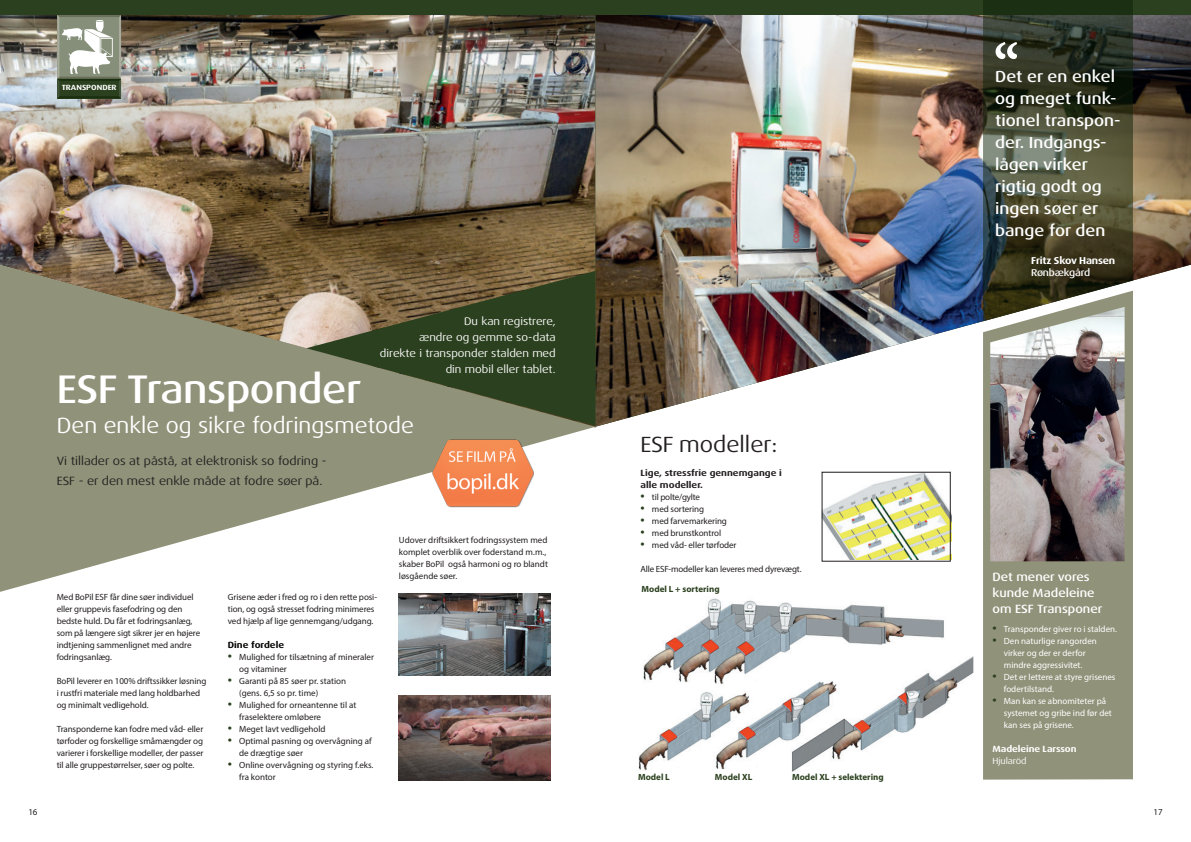
<style>
.page{position:relative;width:1191px;height:842px;background:#fff}
.page>*{position:absolute;margin:0;border:0;box-sizing:border-box;transform-origin:0 0}
.t1{font:700 60px "Minion Pro";color:#fff;scale:.95 1}
.t2{font:500 expanded 40px "Dax Pro";letter-spacing:-.01em;color:#fff}
.t3{font:expanded 22px "Dax Pro";color:#fff}
.t4{font:expanded 22px "Dax Pro";color:#231f20}
.t5{font:500 expanded 16px/22px "Dax Pro";color:#fff}
.t6{font:expanded 12px/20px "Dax Pro";color:#231f20}
.t7{font:500 expanded 12px/16px "Dax Pro";color:#fff}
.t8{font:expanded 11px/16px "Dax Pro";color:#fff;text-align:right}
.t9{font:700 expanded 10px "Dax Pro";letter-spacing:-.02em;color:#fff}
.t10{font:500 expanded 10px "Dax Pro";letter-spacing:-.02em;color:#fff}
.t11{font:9px/12px "Myriad Pro";letter-spacing:-.01em;color:#231f20}
.t12{font:9px/12px "Myriad Pro";color:#fff}
.t13{font:700 9px "Myriad Pro";color:#2b401e}
.t14{font:700 expanded 9px/12px "Dax Pro";color:#231f20}
.t15{font:700 expanded 9px "Dax Pro";letter-spacing:-.01em;color:#fff}
.t16{font:700 expanded 9px "Dax Pro";color:#040503}
.t17{font:expanded 9px "Dax Pro";letter-spacing:-.01em;color:#fff}
.t18{font:700 expanded 7.5px "Dax Pro";color:#fff}
.s1{font-size:15px;color:#2b401e}
</style>
<div class="page">
<img style="left:643px;top:598px;width:301px;height:85px">
<img style="left:638px;top:692px;width:66px;height:79px">
<img style="left:704px;top:680px;width:83px;height:89px">
<img style="left:787px;top:642px;width:186px;height:130px">
<img style="left:0;top:14px;width:595px;height:251px">
<img style="left:595px;top:14px;width:596px;height:413px">
<svg style="left:0;top:265px;width:595px;height:327px;fill:#909279"></svg>
<div style="left:595px;top:0;width:596px;height:14px;background:#2b401e"></div>
<div style="left:0;top:0;width:595px;height:14px;background:#2b401e"></div>
<div style="left:983px;top:321px;width:150px;height:459px;background:#909279"></div>
<svg style="left:983px;top:0;width:150px;height:321px;background:#414531"></svg>
<img style="left:990px;top:307px;width:134px;height:254px">
<img style="left:433px;top:426px;width:100px;height:98px">
<img style="left:821px;top:472px;width:130px;height:87px">
<img style="left:399px;top:695px;width:151px;height:85px">
<img style="left:399px;top:593px;width:151px;height:83px">
<div style="left:822px;top:472px;width:128px;height:89px;border:1px solid #231f20"></div>
<svg style="left:306px;top:271px;width:289px;height:155px;background:#5d6244"></svg>
<svg style="left:57px;top:15px;width:64px;height:83px"></svg>
<p class="t18" style="left:62px;top:83px;width:56px">TRANSPONDER</p>
<p class="t8" style="left:380px;top:313px;width:177px">Du kan registrere,<br>ændre og gemme so-data<br>direkte i transponder stalden med din mobil eller tablet.</p>
<h2 class="t2" style="left:57px;top:364px;width:306px">ESF Transponder</h2>
<h3 class="t3" style="left:57px;top:411px;width:359px">Den enkle og sikre fodringsmetode</h3>
<h3 class="t6" style="left:57px;top:451px;width:271px">Vi tillader os at påstå, at elektronisk so fodring -<br>ESF - er den mest enkle måde at fodre søer på.</h3>
<p class="t11" style="left:57px;top:591px;width:145px">Med BoPil ESF får dine søer individuel eller gruppevis fasefodring og den bedste huld. Du får et fodringsanlæg, som på længere sigt sikrer jer en højere indtjening sammenlignet med andre fodringsanlæg.</p>
<p class="t11" style="left:57px;top:675px;width:151px">BoPil leverer en 100% driftssikker løsning i rustfri materiale med lang holdbarhed og minimalt vedligehold.</p>
<p class="t11" style="left:57px;top:723px;width:148px;text-align:justify">Transponderne kan fodre med våd- eller tørfoder og forskellige småmængder og varierer i forskellige modeller, der passer til alle gruppestørrelser, søer og polte.</p>
<p class="t11" style="left:228px;top:591px;width:151px">Grisene æder i fred og ro i den rette posi&shy;tion, og også stresset fodring minimeres ved hjælp af lige gennemgang/udgang.</p>
<p class="t16" style="left:228px;top:639px;width:58px">Dine fordele</p>
<p class="t11" style="left:239px;top:651px;width:136px;text-indent:-11px"><span class="s1">•</span> Mulighed for tilsætning af mineraler og vitaminer</p>
<p class="t11" style="left:239px;top:675px;width:109px;text-indent:-11px"><span class="s1">•</span> Garanti på 85 søer pr. station (gens. 6,5 so pr. time)</p>
<p class="t11" style="left:239px;top:699px;width:119px;text-indent:-11px"><span class="s1">•</span> Mulighed for orneantenne til at fraselektere omløbere</p>
<p class="t11" style="left:228px;top:723px;width:99px"><span class="s1">•</span> Meget lavt vedligehold</p>
<p class="t11" style="left:239px;top:735px;width:134px;text-indent:-11px"><span class="s1">•</span> Optimal pasning og overvågning af de drægtige søer</p>
<p class="t11" style="left:239px;top:759px;width:136px;text-indent:-11px"><span class="s1">•</span> Online overvågning og styring f.eks. fra kontor</p>
<p class="t11" style="left:399px;top:534px;width:151px">Udover driftsikkert fodringssystem med komplet overblik over foderstand m.m., skaber BoPil også harmoni og ro blandt løsgående søer.</p>
<h3 class="t4" style="left:640px;top:430px;width:138px">ESF modeller:</h3>
<p class="t14" style="left:640px;top:466px;width:143px">Lige, stressfrie gennemgange i alle modeller.</p>
<p class="t11" style="left:640px;top:490px;width:61px"><span class="s1">•</span> til polte/gylte</p>
<p class="t11" style="left:640px;top:502px;width:65px"><span class="s1">•</span> med sortering</p>
<p class="t11" style="left:640px;top:514px;width:88px"><span class="s1">•</span> med farvemarkering</p>
<p class="t11" style="left:640px;top:526px;width:82px"><span class="s1">•</span> med brunstkontrol</p>
<p class="t11" style="left:640px;top:538px;width:97px"><span class="s1">•</span> med våd- eller tørfoder</p>
<p class="t11" style="left:640px;top:562px;width:162px">Alle ESF-modeller kan leveres med dyrevægt.</p>
<p class="t13" style="left:641px;top:583px;width:80px">Model L + sortering</p>
<p class="t13" style="left:715px;top:771px;width:39px">Model XL</p>
<p class="t13" style="left:638px;top:771px;width:33px">Model L</p>
<p class="t13" style="left:792px;top:771px;width:93px">Model XL + selektering</p>
<h1 class="t1" style="left:994px;top:24px;width:28px">“</h1>
<h3 class="t5" style="left:995px;top:65px;width:127px">Det er en enkel og meget funk&shy;tionel transpon&shy;der. Indgangs&shy;lågen virker rigtig godt og ingen søer er bange for den</h3>
<p class="t9" style="left:1031px;top:254px;width:86px">Fritz Skov Hansen</p>
<p class="t10" style="left:1031px;top:266px;width:61px">Rønbækgård</p>
<h3 class="t7" style="left:992px;top:569px;width:111px">Det mener vores kunde Madeleine om ESF Transponer</h3>
<p class="t12" style="left:992px;top:622px;width:126px"><span class="s1">•</span> Transponder giver ro i stalden.</p>
<p class="t12" style="left:992px;top:634px;width:106px;text-align:center"><span class="s1">•</span> Den naturlige rangorden virker og der er derfor mindre aggressivitet.</p>
<p class="t12" style="left:1003px;top:670px;width:113px;text-indent:-11px"><span class="s1">•</span> Det er lettere at styre grisenes fodertilstand.</p>
<p class="t12" style="left:1003px;top:694px;width:110px;text-indent:-11px"><span class="s1">•</span> Man kan se abnomiteter på systemet og gribe ind før det kan ses på grisene.</p>
<p class="t15" style="left:992px;top:743px;width:86px">Madeleine Larsson</p>
<p class="t17" style="left:992px;top:755px;width:36px">Hjularöd</p>
<p class="t11" style="left:28px;top:805px;width:11px">16</p>
<p class="t11" style="left:1153px;top:805px;width:11px">17</p>
</div>
